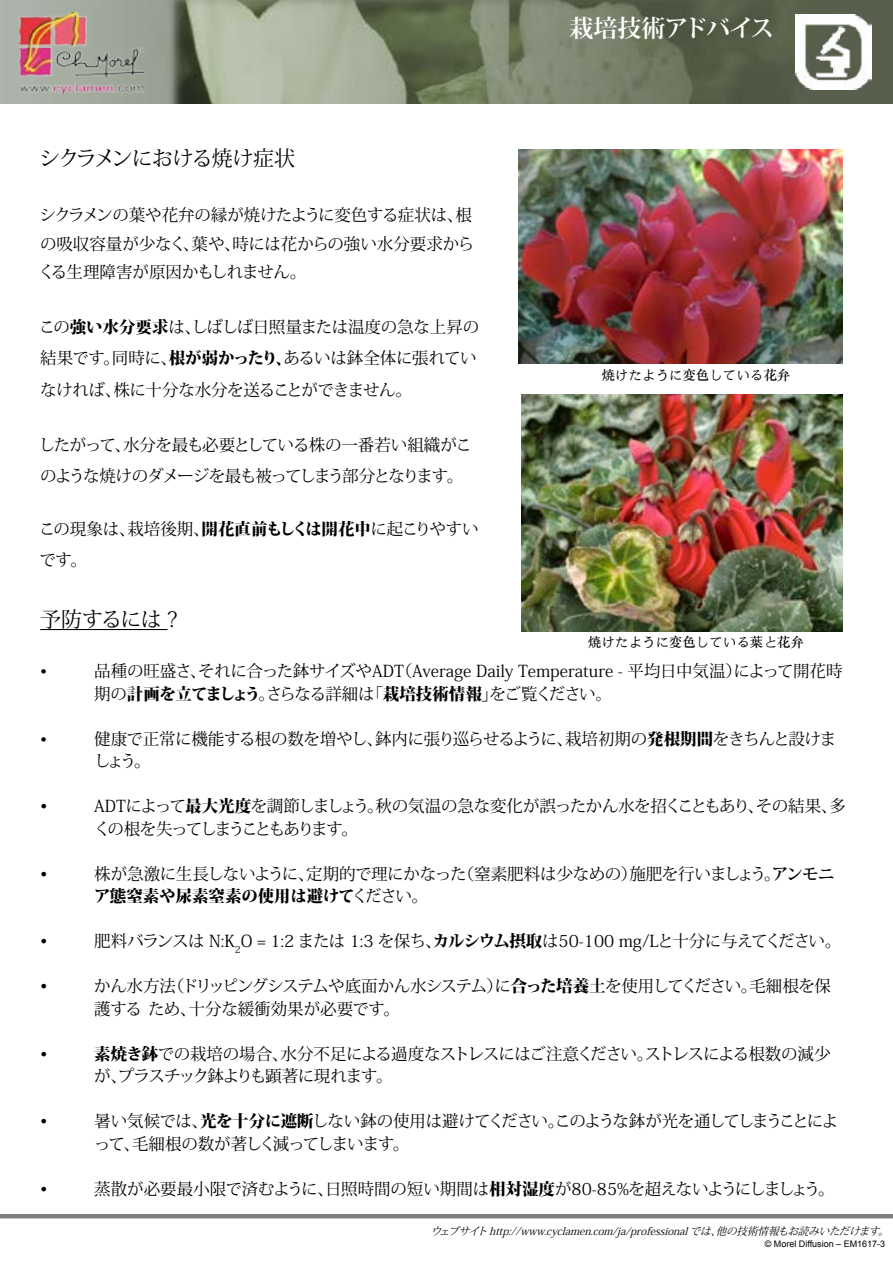
<style>
.page{position:relative;width:893px;height:1263px;background:#fff}
.page>*{position:absolute;margin:0;border:0;box-sizing:border-box;transform-origin:0 0}
.t1{font:700 24px "Koz Min Pro";letter-spacing:-.04em;color:#fff}
.t2{font:21px "Koz Min Pro";letter-spacing:-.05em;color:#000}
.t3{font:16.5px/22.5px "Koz Min Pro";letter-spacing:-.03em;color:#000}
.t4{font:16.5px/22.5px "Koz Min Pro";letter-spacing:-.01em;color:#000}
.t5{font:16.5px/22.5px "Koz Min Pro";letter-spacing:-.06em;color:#000}
.t6{font:16.5px/28.5px "Koz Min Pr 6 N";letter-spacing:-.01em;color:#000}
.t7{font:16.5px/22.5px "Koz Min Pro";letter-spacing:-.05em;color:#000}
.t8{font:16.5px/31.5px "Koz Min Pro";letter-spacing:-.07em;color:#000}
.t9{font:15.75px "Koz Min Pro";color:#000}
.t10{font:13.5px "ST Zhongsong";color:#000}
.t11{font:italic 10.5px "Koz Min Pro";color:#000}
.t12{font:9px "Arial";color:#000}
.s1{font-weight:800}
.s2{font-size:15.75px}
.s3{font-weight:700}
</style>
<div class="page">
<img style="left:0;top:0;width:893px;height:103px">
<img style="left:19px;top:12px;width:125px;height:82px">
<img style="left:521px;top:394px;width:321px;height:237px">
<img style="left:519px;top:149px;width:323px;height:214px">
<img style="left:795px;top:14px;width:76px;height:75px">
<hr style="left:0;top:1214px;width:893px;height:4px;background:#808080">
<hr style="left:40px;top:629px;width:127px;height:1px;background:#000">
<p class="t2" style="left:39px;top:143px;width:257px">シクラメンにおける焼け症状</p>
<p class="t6" style="left:38px;top:201px;width:437px">シクラメンの葉や花弁の縁が焼けたように変色する症状は、根の吸収容量が少なく、葉や、時には花からの強い水分要求からくる生理障害が原因かもしれません。</p>
<p class="t3" style="left:39px;top:311px;width:442px;line-height:31.5px">この<span class="s1">強い水分要求</span>は、しばしば日照量または温度の急な上昇の結果です。同時に、<span class="s1">根が弱かったり、</span>あるいは鉢全体に張れていなければ、株に十分な水分を送ることができません。</p>
<p class="t8" style="left:39px;top:428px;width:435px">したがって、水分を最も必要としている株の一番若い組織がこのような焼けのダメージを最も被ってしまう部分となります。</p>
<p class="t4" style="left:39px;top:512px;width:441px;line-height:31.5px">この現象は、栽培後期、<span class="s1">開花直前もしくは開花中</span>に起こりやすいです。</p>
<p class="t2" style="left:40px;top:604px;width:139px">予防するには ?</p>
<h1 class="t1" style="left:570px;top:11px;width:206px">栽培技術アドバイス</h1>
<p class="t10" style="left:601px;top:365px;width:190px">焼けたように変色している花弁</p>
<p class="t10" style="left:588px;top:633px;width:217px">焼けたように変色している葉と花弁</p>
<p class="t9" style="left:40px;top:660px;width:9px">•</p>
<p class="t4" style="left:94px;top:659px;width:750px">品種の旺盛さ、それに合った鉢サイズやADT（Average Daily Temperature - 平均日中気温）によって開花時期の<span class="s1">計画を立てましょう</span>。さらなる詳細は「<span class="s1">栽培技術情報」</span>をご覧ください<span class="s2">。</span></p>
<p class="t9" style="left:40px;top:728px;width:9px">•</p>
<p class="t3" style="left:94px;top:727px;width:744px">健康で正常に機能する根の数を増やし、鉢内に張り巡らせるように、栽培初期の<span class="s1">発根期間</span>をきちんと設けましょう。</p>
<p class="t3" style="left:40px;top:794px;width:9px">•</p>
<p class="t5" style="left:94px;top:794px;width:753px">ADTによって<span class="s1">最大光度</span>を調節しましょう。秋の気温の急な変化が誤ったかん水を招くこともあり、その結果、多くの根を失ってしまうこともあります。</p>
<p class="t3" style="left:40px;top:862px;width:9px">•</p>
<p class="t3" style="left:94px;top:862px;width:742px">株が急激に生長しないように、定期的で理にかなった（窒素肥料は少なめの）施肥を行いましょう。<span class="s3">アンモニ</span><span class="s1">ア態窒素や尿素窒素の使用は避けて</span>ください。</p>
<p class="t3" style="left:40px;top:929px;width:9px">•</p>
<p class="t3" style="left:94px;top:929px;width:748px">肥料バランスは N:K<sub>2</sub>O = 1:2 または 1:3 を保ち、<span class="s1">カルシウム摂取</span>は50-100 mg/Lと十分に与えてください。</p>
<p class="t3" style="left:40px;top:974px;width:9px">•</p>
<p class="t3" style="left:94px;top:974px;width:738px">かん水方法（ドリッピングシステムや底面かん水システム）に<span class="s1">合った培養</span><span class="s3">土</span>を使用してください。毛細根を保護する ため、十分な緩衝効果が必要です。</p>
<p class="t3" style="left:40px;top:1042px;width:9px">•</p>
<p class="t7" style="left:94px;top:1042px;width:738px"><span class="s1">素焼き鉢</span>での栽培の場合、水分不足による過度なストレスにはご注意ください。ストレスによる根数の減少が、プラスチック鉢よりも顕著に現れます。</p>
<p class="t3" style="left:40px;top:1109px;width:9px">•</p>
<p class="t5" style="left:94px;top:1109px;width:746px">暑い気候では、<span class="s1">光を十分に遮断</span>しない鉢の使用は避けてください。このような鉢が光を通してしまうことによって、毛細根の数が著しく減ってしまいます。</p>
<p class="t3" style="left:40px;top:1177px;width:9px">•</p>
<p class="t4" style="left:94px;top:1177px;width:742px">蒸散が必要最小限で済むように、日照時間の短い期間は<span class="s1">相対湿度</span>が80-85%を超えないようにしましょう。</p>
<p class="t11" style="left:431px;top:1224px;width:463px">ウェブサイト http://www.cyclamen.com/ja/professional では、他の技術情報もお読みいただけます。</p>
<p class="t12" style="left:765px;top:1238px;width:122px">© Morel Diffusion – EM1617-3</p>
</div>
